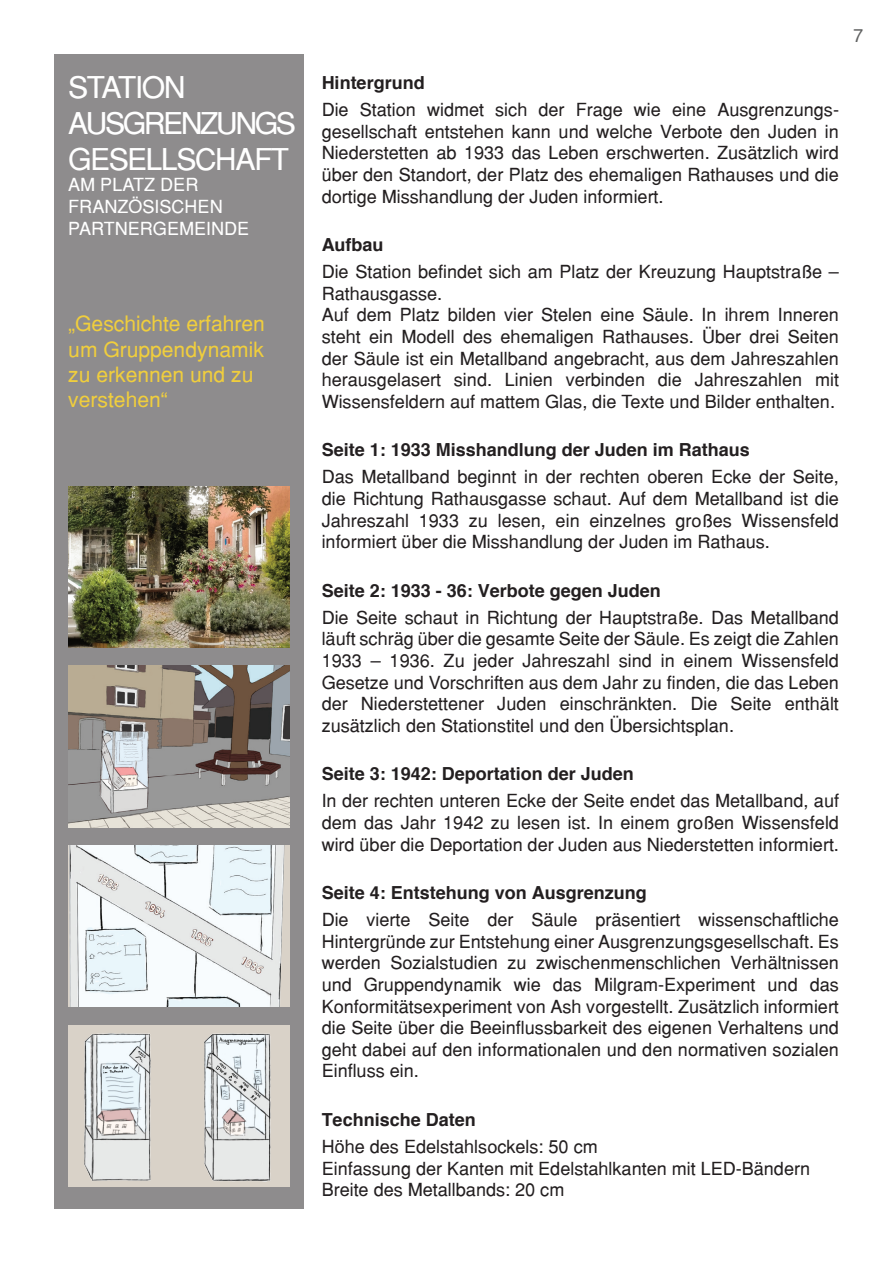
<style>
.page{position:relative;width:893px;height:1263px;background:#fff}
.page>*{position:absolute;margin:0;border:0;box-sizing:border-box;transform-origin:0 0}
.t1{font:30px/36px "Helvetica";letter-spacing:-.05em;color:#fff}
.t2{font:21px/25.2px "Helvetica";color:#f0ce3d}
.t3{font:18px/21.6px "Helvetica";color:#231f20;text-align:justify}
.t4{font:700 18px "Helvetica";color:#231f20}
.t5{font:18px/21.6px "Helvetica";color:#fff;text-align:justify}
.t6{font:18px "Helvetica";color:#606161}
</style>
<div class="page">
<div style="left:54px;top:54px;width:250px;height:1155px;background:#8e8c8d"></div>
<img style="left:68px;top:1025px;width:221px;height:161px">
<img style="left:68px;top:845px;width:221px;height:162px">
<img style="left:68px;top:666px;width:221px;height:161px">
<img style="left:68px;top:486px;width:221px;height:162px">
<h1 class="t1" style="left:68px;top:69px;width:114px">Stati on<br>Ausg</h1>
<h1 class="t1" style="left:144px;top:105px;width:39px">renzungs</h1>
<h1 class="t1" style="left:68px;top:141px;width:20px">gesells</h1>
<h1 class="t1" style="left:195px;top:141px;width:96px">chaft</h1>
<p class="t5" style="left:68px;top:174px;width:132px">am Platz de r f ranzösischen Partne rgemeinde</p>
<p class="t2" style="left:68px;top:311px;width:198px">„Geschichte erfahren um Gruppendynamik zu erkennen und zu verstehen“</p>
<p class="t4" style="left:322px;top:71px;width:104px">Hintergrund</p>
<p class="t3" style="left:322px;top:99px;width:519px">Die Station widmet sich der Frage wie eine Ausgrenzungs&shy;gesellschaft entstehen kann und welche Verbote den Juden in Niederstetten ab 1933 das Leben erschwerten. Zusätzlich wird über den Standort, der Platz des ehemaligen Rathauses und die dortige Misshandlung der Juden informiert.</p>
<p class="t4" style="left:322px;top:233px;width:63px">Aufbau</p>
<p class="t3" style="left:322px;top:261px;width:519px;text-align:left">Die Station befindet sich am Platz der Kreuzung Hauptstraße – Rathausgasse.<br>Auf dem Platz bilden vier Stelen eine Säule. In ihrem Inneren steht ein Modell des ehemaligen Rathauses. Über drei Seiten der Säule ist ein Metallband angebracht, aus dem Jahreszahlen herausgelasert sind. Linien verbinden die Jahreszahlen mit Wissensfeldern auf mattem Glas, die Texte und Bilder enthalten.</p>
<p class="t4" style="left:322px;top:439px;width:430px">Seite 1: 1933 Misshandlung der Juden im Rathaus</p>
<p class="t3" style="left:322px;top:466px;width:519px">Das Metallband beginnt in der rechten oberen Ecke der Seite, die Richtung Rathausgasse schaut. Auf dem Metallband ist die Jahreszahl 1933 zu lesen, ein einzelnes großes Wissensfeld informiert über die Misshandlung der Juden im Rathaus.</p>
<p class="t4" style="left:322px;top:579px;width:341px">Seite 2: 1933 - 36: Verbote gegen Juden</p>
<p class="t3" style="left:322px;top:606px;width:519px">Die Seite schaut in Richtung der Hauptstraße. Das Metallband läuft schräg über die gesamte Seite der Säule. Es zeigt die Zahlen 1933 – 1936. Zu jeder Jahreszahl sind in einem Wissensfeld Gesetze und Vorschriften aus dem Jahr zu finden, die das Leben der Niederstettener Juden einschränkten. Die Seite enthält zusätzlich den Stationstitel und den Übersichtsplan.</p>
<p class="t4" style="left:322px;top:763px;width:314px">Seite 3: 1942: Deportation der Juden</p>
<p class="t3" style="left:322px;top:790px;width:519px">In der rechten unteren Ecke der Seite endet das Metallband, auf dem das Jahr 1942 zu lesen ist. In einem großen Wissensfeld wird über die Deportation der Juden aus Niederstetten informiert.</p>
<p class="t4" style="left:322px;top:881px;width:327px">Seite 4: Entstehung von Ausgrenzung</p>
<p class="t3" style="left:322px;top:909px;width:519px">Die vierte Seite der Säule präsentiert wissenschaftliche Hintergründe zur Entstehung einer Ausgrenzungsgesellschaft. Es werden Sozialstudien zu zwischenmenschlichen Verhältnissen und Gruppendynamik wie das Milgram-Experiment und das Konformitätsexperiment von Ash vorgestellt. Zusätzlich informiert die Seite über die Beeinflussbarkeit des eigenen Verhaltens und geht dabei auf den informationalen und den normativen sozialen Einfluss ein.</p>
<p class="t4" style="left:322px;top:1108px;width:156px">Technische Daten</p>
<p class="t3" style="left:322px;top:1136px;width:490px;text-align:left">Höhe des Edelstahlsockels: 50 cm<br>Einfassung der Kanten mit Edelstahlkanten mit LED-Bändern<br>Breite des Metallbands: 20 cm</p>
<p class="t6" style="left:853px;top:24px;width:12px">7</p>
</div>
